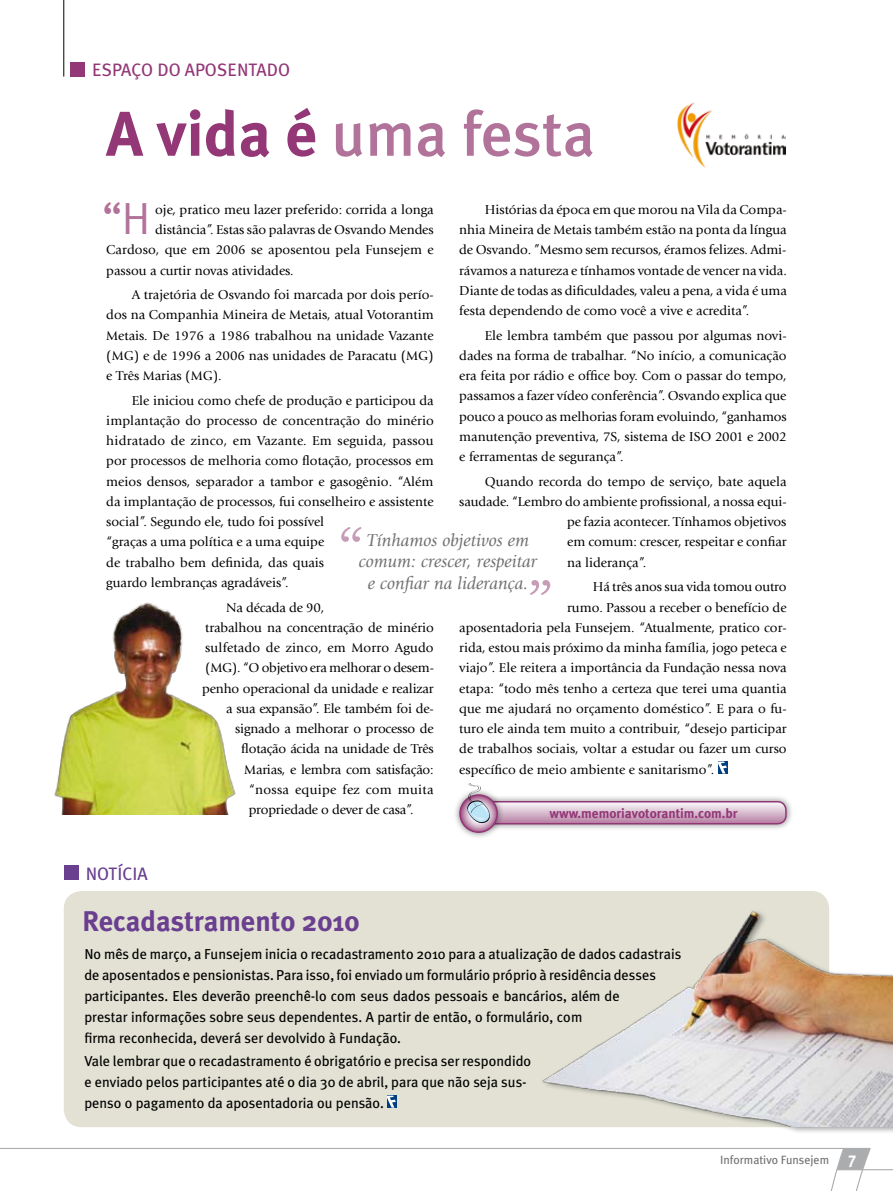
<style>
.page{position:relative;width:893px;height:1191px;background:#fff}
.page>*{position:absolute;margin:0;border:0;box-sizing:border-box;transform-origin:0 0}
.t1{font:500 63px "Meta Plus";color:#b1739a}
.t2{font:45px "Meta Plus Normal";color:#b1739a}
.t3{font:700 28.5px "Meta Plus";color:#6a3f8f}
.t4{font:italic 18px/21.6px "Giovanni";color:#707173;text-align:center}
.t5{font:18px "Meta Plus";color:#933777}
.t6{font:18px "Meta Plus";color:#6a3f8f}
.t7{font:14.4px/21px "Meta Plus";color:#000}
.t8{font:13.5px/20.2px "Giovanni";color:#000;text-align:justify}
.t9{font:13.5px "Giovanni";letter-spacing:-.02em;color:#000}
.t10{font:700 13.5px "Meta Plus";color:#933777}
.t11{font:13.5px "Giovanni";letter-spacing:.025em;color:#000}
.t12{font:12px "Meta Plus";color:#707173}
.s1{font-weight:700;color:#933777}
.s2{font-weight:700;font-size:16.5px;color:#fff}
</style>
<div class="page">
<img style="left:54px;top:602px;width:182px;height:212px">
<img style="left:677px;top:102px;width:108px;height:65px">
<div style="left:64px;top:891px;width:765px;height:236px;background:#e2e1d4;border-radius:18px"></div>
<div style="left:540px;top:908px;width:353px;height:225px;background:#000;opacity:.35"></div>
<img style="left:540px;top:891px;width:353px;height:235px">
<hr style="left:0;top:1147px;width:870px;height:2px;background:#abacae">
<svg style="left:819px;top:1147px;width:53px;height:44px"></svg>
<hr style="left:837px;top:1169px;width:56px;height:1px;background:#abacae">
<div style="left:70px;top:62px;width:15px;height:15px;background:#933777"></div>
<div style="left:64px;top:865px;width:15px;height:15px;background:#6a3f8f"></div>
<hr style="left:63px;top:0;width:1px;height:77px;background:#000">
<div style="left:467px;top:793px;width:326px;height:38px;background:#000;opacity:.5"></div>
<div style="left:452px;top:787px;width:52px;height:52px;background:#000;opacity:.5"></div>
<svg style="left:460px;top:795px;width:37px;height:37px"></svg>
<div style="left:459px;top:794px;width:39px;height:39px;border:2px solid #933777;border-radius:50%"></div>
<svg style="left:466px;top:783px;width:320px;height:43px"></svg>
<svg style="left:718px;top:761px;width:9px;height:12px"></svg>
<svg style="left:387px;top:1095px;width:9px;height:12px"></svg>
<svg style="left:530px;top:580px;width:20px;height:15px"></svg>
<svg style="left:341px;top:527px;width:21px;height:15px"></svg>
<h3 class="t5" style="left:92px;top:59px;width:198px">ESPAÇO DO APOSENTADO</h3>
<h1 class="t1" style="left:106px;top:97px;width:490px"><span class="s1">A vida é</span> uma festa</h1>
<h2 class="t2" style="left:102px;top:192px;width:50px">“H</h2>
<p class="t8" style="left:155px;top:199px;width:280px">oje, pratico meu lazer preferido: corrida a longa</p>
<p class="t8" style="left:155px;top:220px;width:280px">distância”. Estas são palavras de Osvando Mendes</p>
<p class="t8" style="left:106px;top:240px;width:329px">Cardoso, que em 2006 se aposentou pela Funsejem e</p>
<p class="t8" style="left:106px;top:260px;width:189px">passou a curtir novas atividades.</p>
<p class="t8" style="left:106px;top:285px;width:329px;text-indent:26px">A trajetória de Osvando foi marcada por dois perío&shy;dos na Companhia Mineira de Metais, atual Votorantim Metais. De 1976 a 1986 trabalhou na unidade Vazante (MG) e de 1996 a 2006 nas unidades de Paracatu (MG) e Três Marias (MG).</p>
<p class="t8" style="left:106px;top:390px;width:329px;text-align:left;text-indent:26px">Ele iniciou como chefe de produção e participou da implantação do processo de concentração do minério hidratado de zinco, em Vazante. Em seguida, passou por processos de melhoria como flotação, processos em meios densos, separador a tambor e gasogênio. “Além da implantação de processos, fui conselheiro e assistente social”. Segundo ele, tudo foi possível<br>“graças a uma política e a uma equipe<br>de trabalho bem definida, das quais<br>guardo lembranças agradáveis”.</p>
<p class="t8" style="left:226px;top:597px;width:100px">Na década de 90,</p>
<p class="t8" style="left:205px;top:617px;width:230px">trabalhou na concentração de minério</p>
<p class="t8" style="left:205px;top:637px;width:230px">sulfetado de zinco, em Morro Agudo</p>
<p class="t9" style="left:205px;top:660px;width:230px">(MG). “O objetivo era melhorar o desem-</p>
<p class="t8" style="left:202px;top:678px;width:233px">penho operacional da unidade e realizar</p>
<p class="t8" style="left:226px;top:698px;width:209px">a sua expansão”. Ele também foi de-</p>
<p class="t8" style="left:235px;top:718px;width:200px">signado a melhorar o processo de</p>
<p class="t8" style="left:241px;top:739px;width:194px">flotação ácida na unidade de Três</p>
<p class="t8" style="left:244px;top:759px;width:191px">Marias, e lembra com satisfação:</p>
<p class="t11" style="left:249px;top:782px;width:187px">“nossa equipe fez com muita</p>
<p class="t8" style="left:249px;top:799px;width:166px">propriedade o dever de casa”.</p>
<p class="t8" style="left:459px;top:199px;width:329px;text-indent:26px">Histórias da época em que morou na Vila da Compa&shy;nhia Mineira de Metais também estão na ponta da língua de Osvando. ”Mesmo sem recursos, éramos felizes. Admi&shy;rávamos a natureza e tínhamos vontade de vencer na vida.<br>Diante de todas as dificuldades, valeu a pena, a vida é uma festa dependendo de como você a vive e acredita”.</p>
<p class="t8" style="left:459px;top:325px;width:329px;text-indent:26px">Ele lembra também que passou por algumas novi&shy;dades na forma de trabalhar. “No início, a comunicação era feita por rádio e office boy. Com o passar do tempo, passamos a fazer vídeo conferência”. Osvando explica que pouco a pouco as melhorias foram evoluindo, “ganhamos manutenção preventiva, 7S, sistema de ISO 2001 e 2002 e ferramentas de segurança”.</p>
<p class="t8" style="left:485px;top:471px;width:303px">Quando recorda do tempo de serviço, bate aquela</p>
<p class="t8" style="left:459px;top:491px;width:329px">saudade. “Lembro do ambiente profissional, a nossa equi-</p>
<p class="t8" style="left:567px;top:512px;width:221px">pe fazia acontecer. Tínhamos objetivos</p>
<p class="t8" style="left:567px;top:532px;width:221px">em comum: crescer, respeitar e confiar</p>
<p class="t8" style="left:567px;top:552px;width:80px">na liderança”.</p>
<p class="t8" style="left:593px;top:577px;width:195px">Há três anos sua vida tomou outro</p>
<p class="t8" style="left:567px;top:597px;width:221px">rumo. Passou a receber o benefício de</p>
<p class="t8" style="left:459px;top:617px;width:329px">aposentadoria pela Funsejem. “Atualmente, pratico cor-</p>
<p class="t8" style="left:459px;top:637px;width:329px">rida, estou mais próximo da minha família, jogo peteca e</p>
<p class="t8" style="left:459px;top:658px;width:329px">viajo”. Ele reitera a importância da Fundação nessa nova</p>
<p class="t8" style="left:459px;top:678px;width:329px">etapa: “todo mês tenho a certeza que terei uma quantia</p>
<p class="t8" style="left:459px;top:698px;width:329px">que me ajudará no orçamento doméstico”. E para o fu-</p>
<p class="t8" style="left:459px;top:718px;width:329px">turo ele ainda tem muito a contribuir, “desejo participar</p>
<p class="t8" style="left:459px;top:739px;width:329px">de trabalhos sociais, voltar a estudar ou fazer um curso</p>
<p class="t8" style="left:459px;top:759px;width:256px">específico de meio ambiente e sanitarismo”.</p>
<h3 class="t4" style="left:359px;top:529px;width:180px">Tínhamos objetivos em comum: crescer, respeitar e confiar na liderança.</h3>
<p class="t10" style="left:549px;top:805px;width:190px">www.memoriavotorantim.com.br</p>
<h3 class="t6" style="left:86px;top:863px;width:32px">notícia</h3>
<h3 class="t3" style="left:82px;top:904px;width:279px">Recadastramento 2010</h3>
<p class="t7" style="left:84px;top:943px;width:598px">No mês de março, a Funsejem inicia o recadastramento 2010 para a atualização de dados cadastrais de aposentados e pensionistas. Para isso, foi enviado um formulário próprio à residência desses participantes. Eles deverão preenchê-lo com seus dados pessoais e bancários, além de<br>prestar informações sobre seus dependentes. A partir de então, o formulário, com<br>firma reconhecida, deverá ser devolvido à Fundação.</p>
<p class="t7" style="left:84px;top:1050px;width:448px">Vale lembrar que o recadastramento é obrigatório e precisa ser respondido e enviado pelos participantes até o dia 30 de abril, para que não seja sus&shy;penso o pagamento da aposentadoria ou pensão.</p>
<p class="t12" style="left:720px;top:1152px;width:138px">Informativo Funsejem <span class="s2">7</span></p>
</div>
